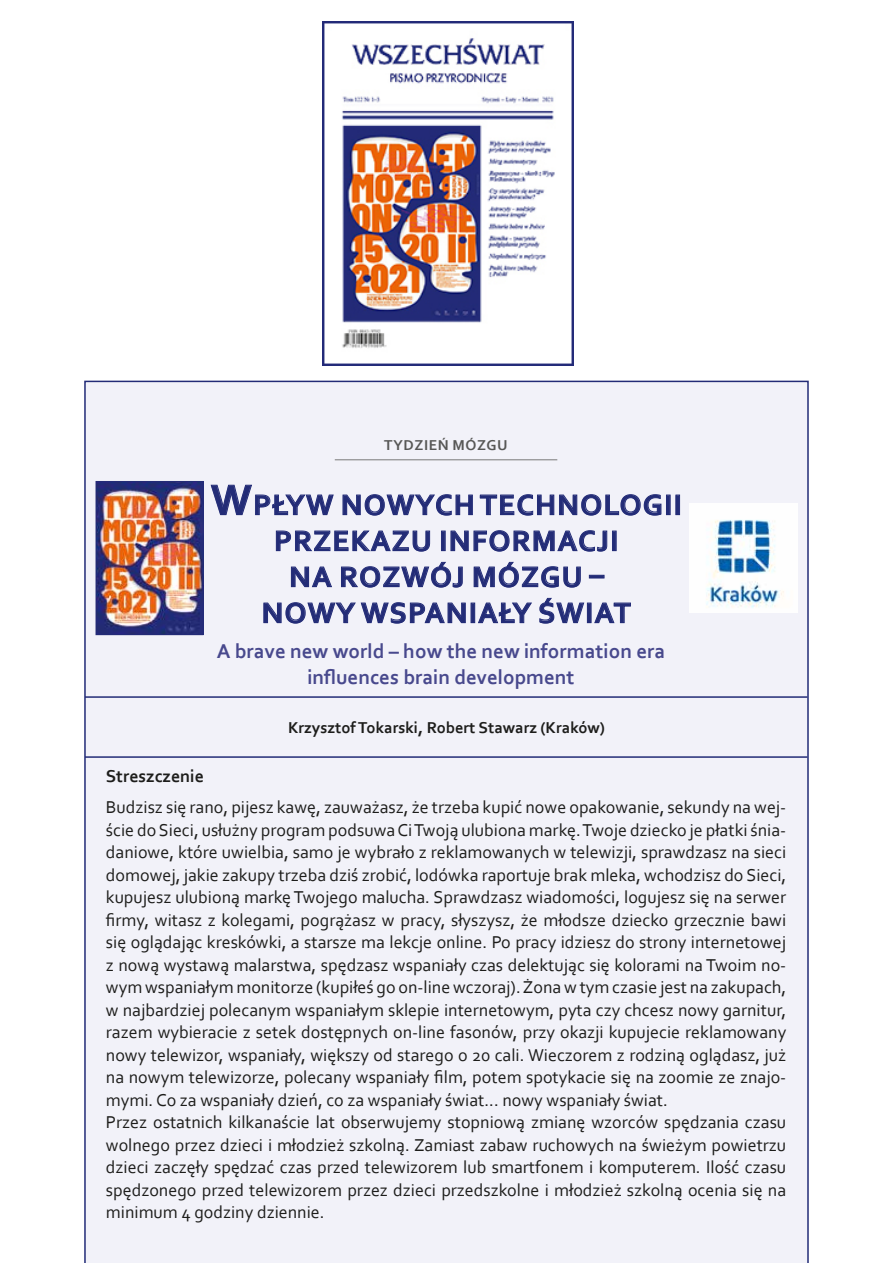
<style>
.page{position:relative;width:893px;height:1263px;background:#fff}
.page>*{position:absolute;margin:0;border:0;box-sizing:border-box;transform-origin:0 0}
.t1{font:700 30px/36px "Corbel";letter-spacing:.04em;color:#232c77;text-align:center}
.t2{font:700 21px/25.2px "Corbel";color:#48498d;text-align:center}
.t3{font:18px/22.5px "Corbel";color:#1d1d1b}
.t4{font:700 18px "Corbel";color:#1d1d1b}
.t5{font:700 16.5px "Corbel";color:#1d1d1b}
.t6{font:700 15px "Corbel";letter-spacing:.04em;color:#575756}
.s1{font-size:45px}
</style>
<div class="page">
<img style="left:322px;top:21px;width:252px;height:344px">
<div style="left:84px;top:381px;width:725px;height:882px;background:#f2f2f9"></div>
<svg style="left:210px;top:484px;width:124px;height:31px"></svg>
<svg style="left:342px;top:494px;width:131px;height:22px"></svg>
<svg style="left:480px;top:494px;width:182px;height:22px"></svg>
<div style="left:666px;top:495px;width:4px;height:20px;border:1px solid #232c77"></div>
<div style="left:676px;top:495px;width:4px;height:20px;border:1px solid #232c77"></div>
<svg style="left:276px;top:530px;width:154px;height:22px"></svg>
<div style="left:441px;top:531px;width:5px;height:20px;border:1px solid #232c77"></div>
<svg style="left:450px;top:530px;width:158px;height:22px"></svg>
<div style="left:612px;top:531px;width:4px;height:20px;border:1px solid #232c77"></div>
<svg style="left:291px;top:566px;width:41px;height:22px"></svg>
<svg style="left:341px;top:561px;width:122px;height:27px"></svg>
<svg style="left:473px;top:561px;width:108px;height:27px"></svg>
<div style="left:589px;top:575px;width:15px;height:3px;border:1px solid #232c77"></div>
<svg style="left:263px;top:602px;width:203px;height:22px"></svg>
<div style="left:471px;top:603px;width:4px;height:20px;border:1px solid #232c77"></div>
<svg style="left:478px;top:602px;width:55px;height:22px"></svg>
<svg style="left:539px;top:597px;width:46px;height:27px"></svg>
<div style="left:587px;top:603px;width:4px;height:20px;border:1px solid #232c77"></div>
<svg style="left:594px;top:602px;width:37px;height:22px"></svg>
<hr style="left:85px;top:756px;width:722px;height:2px;background:#232c77">
<hr style="left:85px;top:696px;width:722px;height:2px;background:#232c77">
<img style="left:98px;top:483px;width:103px;height:150px">
<div style="left:96px;top:481px;width:107px;height:154px;border:1px solid #242c77"></div>
<hr style="left:335px;top:459px;width:222px;height:1px;background:#878787">
<img style="left:689px;top:504px;width:108px;height:108px">
<p class="t6" style="left:384px;top:435px;width:125px">tydzień mózgu</p>
<h1 class="t1" style="left:211px;top:486px;width:472px"><span class="s1">W</span>pływ nowych technologii przekazu informacji<br>na rozwój mózgu –<br>nowy wspaniały świat</h1>
<p class="t2" style="left:217px;top:638px;width:450px">A brave new world – how the new information era influences brain development</p>
<p class="t5" style="left:288px;top:717px;width:318px">Krzysztof Tokarski, Robert Stawarz (Kraków)</p>
<p class="t4" style="left:106px;top:765px;width:100px">Streszczenie</p>
<p class="t3" style="left:106px;top:796px;width:682px">Budzisz się rano, pijesz kawę, zauważasz, że trzeba kupić nowe opakowanie, sekundy na wej&shy;ście do Sieci, usłużny program podsuwa Ci Twoją ulubiona markę. Twoje dziecko je płatki śnia&shy;daniowe, które uwielbia, samo je wybrało z reklamowanych w telewizji, sprawdzasz na sieci domowej, jakie zakupy trzeba dziś zrobić, lodówka raportuje brak mleka, wchodzisz do Sieci, kupujesz ulubioną markę Twojego malucha. Sprawdzasz wiadomości, logujesz się na serwer firmy, witasz z kolegami, pogrążasz w pracy, słyszysz, że młodsze dziecko grzecznie bawi się oglądając kreskówki, a starsze ma lekcje online. Po pracy idziesz do strony internetowej z nową wystawą malarstwa, spędzasz wspaniały czas delektując się kolorami na Twoim no&shy;wym wspaniałym monitorze (kupiłeś go on-line wczoraj). Żona w tym czasie jest na zakupach, w najbardziej polecanym wspaniałym sklepie internetowym, pyta czy chcesz nowy garnitur, razem wybieracie z setek dostępnych on-line fasonów, przy okazji kupujecie reklamowany nowy telewizor, wspaniały, większy od starego o 20 cali. Wieczorem z rodziną oglądasz, już na nowym telewizorze, polecany wspaniały film, potem spotykacie się na zoomie ze znajo&shy;mymi. Co za wspaniały dzień, co za wspaniały świat... nowy wspaniały świat.<br>Przez ostatnich kilkanaście lat obserwujemy stopniową zmianę wzorców spędzania czasu wolnego przez dzieci i młodzież szkolną. Zamiast zabaw ruchowych na świeżym powietrzu dzieci zaczęły spędzać czas przed telewizorem lub smartfonem i komputerem. Ilość czasu spędzonego przed telewizorem przez dzieci przedszkolne i młodzież szkolną ocenia się na minimum 4 godziny dziennie.</p>
</div>
